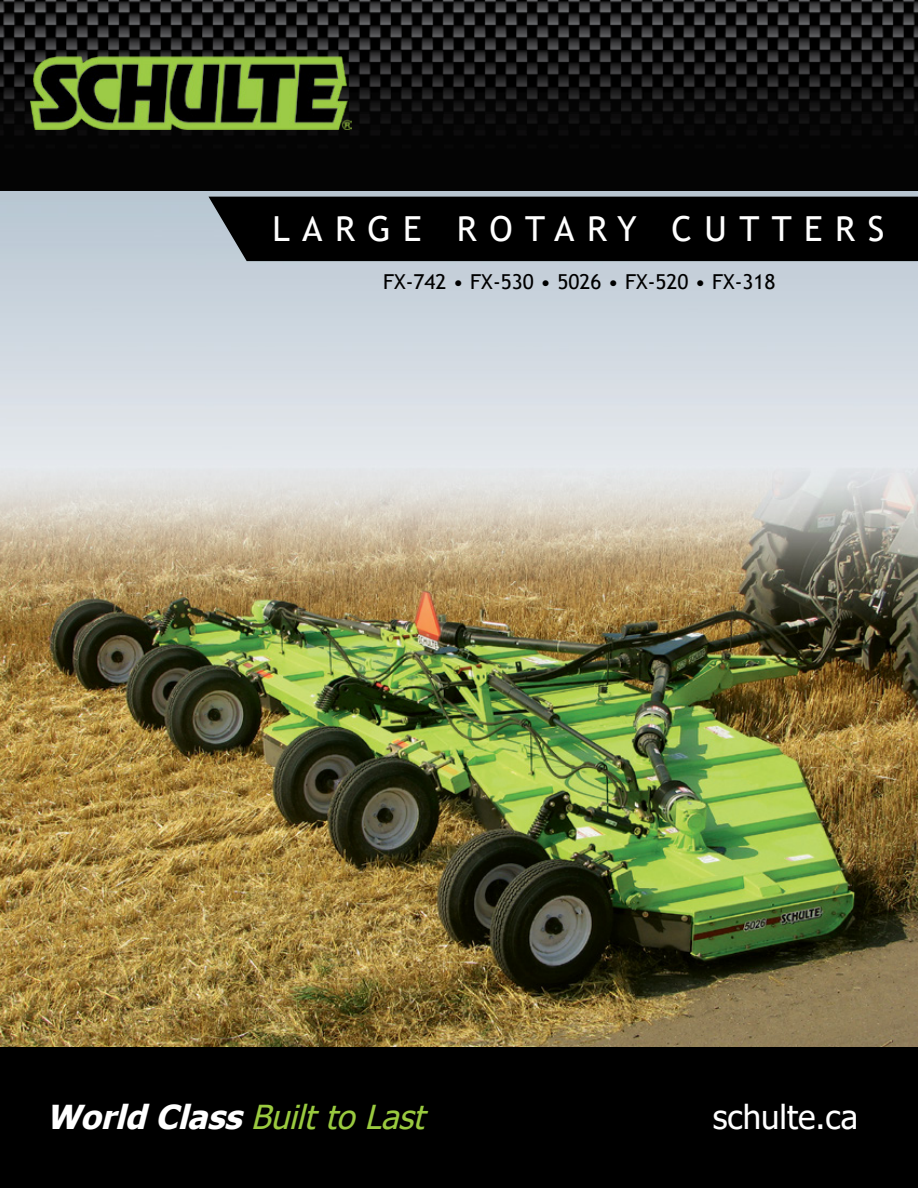
<style>
.page{position:relative;width:918px;height:1188px;background:#fff}
.page>*{position:absolute;margin:0;border:0;box-sizing:border-box;transform-origin:0 0}
.t1{font:34.5px "Trebuchet MS";letter-spacing:.36em;color:#fff}
.t2{font:italic 33px "Tahoma";color:#9aca3f}
.t3{font:33px "Tahoma";color:#fff}
.t4{font:20.55px "Trebuchet MS";color:#000}
.s1{font-weight:700;color:#fff}
</style>
<div class="page">
<img style="left:0;top:191px;width:918px;height:857px">
<div style="left:208px;top:197px;width:710px;height:64px;background:#000"></div>
<img style="left:0;top:0;width:918px;height:191px">
<img style="left:30px;top:56px;width:321px;height:73px">
<div style="left:0;top:1048px;width:918px;height:140px;background:#000"></div>
<h1 class="t1" style="left:272px;top:207px;width:613px">LARGE ROTARY CUTTERS</h1>
<p class="t4" style="left:383px;top:269px;width:394px">FX-742 • FX-530 • 5026 • FX-520 • FX-318</p>
<h2 class="t2" style="left:46px;top:1095px;width:391px"><span class="s1">WorldClass</span>BuilttoLast</h2>
<h2 class="t3" style="left:713px;top:1095px;width:147px">schulte.ca</h2>
</div>
